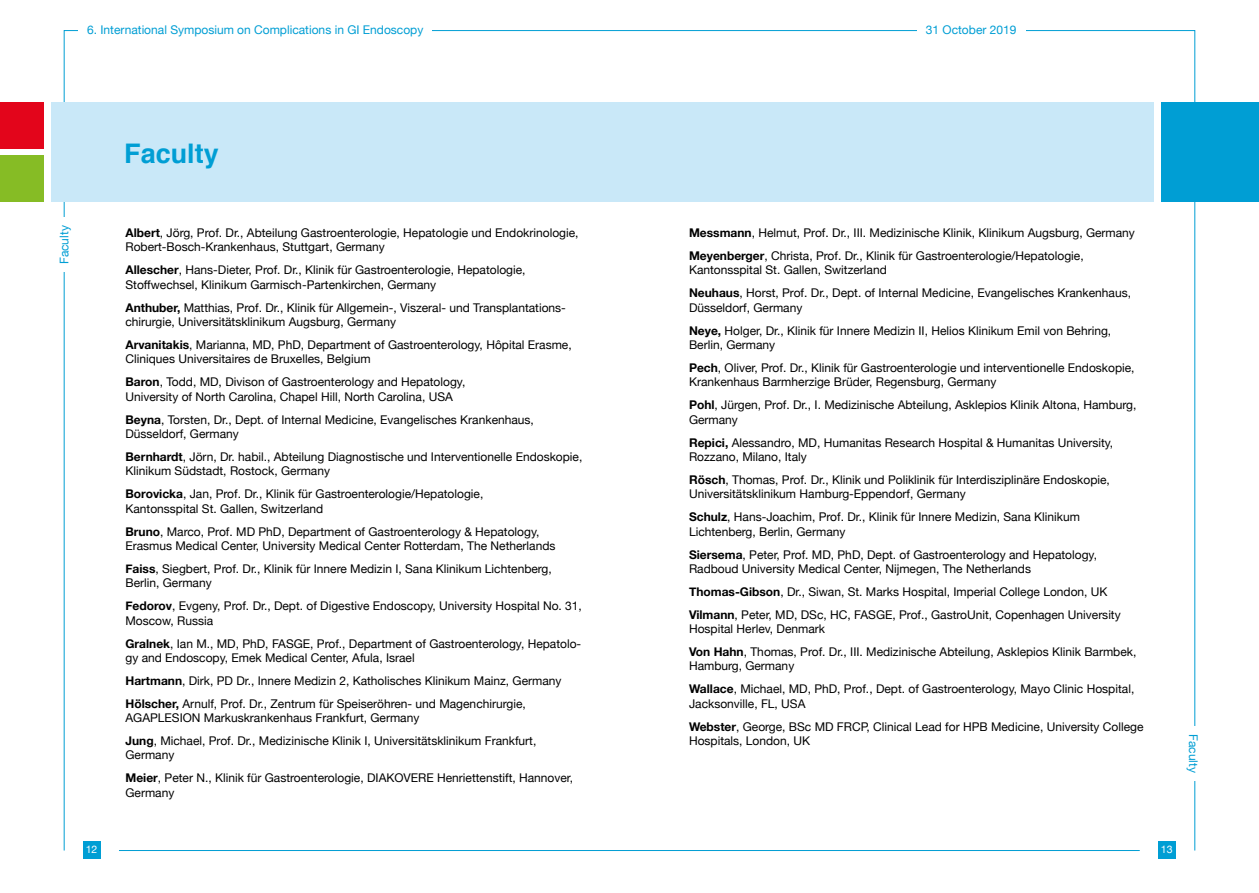
<style>
.page{position:relative;width:1259px;height:893px;background:#fff}
.page>*{position:absolute;margin:0;border:0;box-sizing:border-box;transform-origin:0 0}
.t1{font:700 27px "Helvetica";color:#009ed4}
.t2{font:12px/23px "Helvetica Neue";color:#000}
.t3{font:12px "Helvetica Neue";color:#009ed4}
.t4{font:10.5px "Helvetica Neue";color:#fff}
.s1{font-weight:700}
</style>
<div class="page">
<hr style="left:119px;top:850px;width:1020px;height:1px;background:#009ed4">
<div style="left:51px;top:102px;width:1102px;height:100px;background:#c9e8f8"></div>
<div style="left:0;top:102px;width:44px;height:46px;background:#e3051b"></div>
<div style="left:0;top:155px;width:44px;height:47px;background:#86bc25"></div>
<div style="left:1161px;top:102px;width:98px;height:100px;background:#009ed4"></div>
<div style="left:83px;top:841px;width:17px;height:17px;background:#009ed4"></div>
<div style="left:1158px;top:841px;width:17px;height:17px;background:#009ed4"></div>
<p class="t3" style="left:87px;top:22px;width:338px">6. International Symposium on Complications in GI Endoscopy</p>
<p class="t3" style="left:57px;top:264px;width:40px;rotate:-90deg">Faculty</p>
<p class="t4" style="left:86px;top:843px;width:13px">12</p>
<h1 class="t1" style="left:124px;top:131px;width:96px">Faculty</h1>
<p class="t2" style="left:125px;top:225px;width:455px;line-height:14.4px"><span class="s1">Albert</span>, Jörg, Prof. Dr., Abteilung Gastroenterologie, Hepatologie und Endokrinologie,<br>Robert-Bosch-Krankenhaus, Stuttgart, Germany</p>
<p class="t2" style="left:125px;top:263px;width:402px;line-height:14.4px"><span class="s1">Allescher</span>, Hans-Dieter, Prof. Dr., Klinik für Gastroenterologie, Hepatologie,<br>Stoffwechsel, Klinikum Garmisch-Partenkirchen, Germany</p>
<p class="t2" style="left:125px;top:300px;width:442px;line-height:14.4px"><span class="s1">Anthuber,</span> Matthias, Prof. Dr., Klinik für Allgemein-, Viszeral- und Transplantations&shy;chirurgie, Universitätsklinikum Augsburg, Germany</p>
<p class="t2" style="left:125px;top:337px;width:448px;line-height:14.4px"><span class="s1">Arvanitakis</span>, Marianna, MD, PhD, Department of Gastroenterology, Hôpital Erasme,<br>Cliniques Universitaires de Bruxelles, Belgium</p>
<p class="t2" style="left:125px;top:375px;width:341px;line-height:14.4px"><span class="s1">Baron</span>, Todd, MD, Divison of Gastroenterology and Hepatology,<br>University of North Carolina, Chapel Hill, North Carolina, USA</p>
<p class="t2" style="left:125px;top:412px;width:410px;line-height:14.4px"><span class="s1">Beyna</span>, Torsten, Dr., Dept. of Internal Medicine, Evangelisches Krankenhaus,<br>Düsseldorf, Germany</p>
<p class="t2" style="left:125px;top:449px;width:458px;line-height:14.4px"><span class="s1">Bernhardt</span>, Jörn, Dr. habil., Abteilung Diagnostische und Interventionelle Endoskopie,<br>Klinikum Südstadt, Rostock, Germany</p>
<p class="t2" style="left:125px;top:487px;width:359px;line-height:14.4px"><span class="s1">Borovicka</span>, Jan, Prof. Dr., Klinik für Gastroenterologie/Hepatologie,<br>Kantonsspital St. Gallen, Switzerland</p>
<p class="t2" style="left:125px;top:524px;width:431px;line-height:14.4px"><span class="s1">Bruno</span>, Marco, Prof. MD PhD, Department of Gastroenterology &amp; Hepatology,<br>Erasmus Medical Center, University Medical Center Rotterdam, The Netherlands</p>
<p class="t2" style="left:125px;top:561px;width:428px;line-height:14.4px"><span class="s1">Faiss</span>, Siegbert, Prof. Dr., Klinik für Innere Medizin I, Sana Klinikum Lichtenberg,<br>Berlin, Germany</p>
<p class="t2" style="left:125px;top:599px;width:458px;line-height:14.4px"><span class="s1">Fedorov</span>, Evgeny, Prof. Dr., Dept. of Digestive Endoscopy, University Hospital No. 31,<br>Moscow, Russia</p>
<p class="t2" style="left:125px;top:636px;width:457px;line-height:14.4px"><span class="s1">Gralnek</span>, Ian M., MD, PhD, FASGE, Prof., Department of Gastroenterology, Hepatolo&shy;gy and Endoscopy, Emek Medical Center, Afula, Israel</p>
<p class="t2" style="left:125px;top:669px;width:437px"><span class="s1">Hartmann</span>, Dirk, PD Dr., Innere Medizin 2, Katholisches Klinikum Mainz, Germany<br><span class="s1">Hölscher,</span> Arnulf, Prof. Dr., Zentrum für Speiseröhren- und Magenchirurgie,</p>
<p class="t2" style="left:125px;top:706px;width:412px">AGAPLESION Markuskrankenhaus Frankfurt, Germany<br><span class="s1">Jung</span>, Michael, Prof. Dr., Medizinische Klinik I, Universitätsklinikum Frankfurt,</p>
<p class="t2" style="left:125px;top:743px;width:449px">Germany<br><span class="s1">Meier</span>, Peter N., Klinik für Gastroenterologie, DIAKOVERE Henriettenstift, Hannover,</p>
<p class="t2" style="left:125px;top:781px;width:50px">Germany</p>
<p class="t3" style="left:926px;top:22px;width:92px">31 October 2019</p>
<p class="t2" style="left:689px;top:221px;width:447px"><span class="s1">Messmann</span>, Helmut, Prof. Dr., III. Medizinische Klinik, Klinikum Augsburg, Germany<br><span class="s1">Meyenberger</span>, Christa, Prof. Dr., Klinik für Gastroenterologie/Hepatologie,</p>
<p class="t2" style="left:689px;top:259px;width:443px">Kantonsspital St. Gallen, Switzerland<br><span class="s1">Neuhaus</span>, Horst, Prof. Dr., Dept. of Internal Medicine, Evangelisches Krankenhaus,</p>
<p class="t2" style="left:689px;top:296px;width:424px">Düsseldorf, Germany<br><span class="s1">Neye,</span> Holger, Dr., Klinik für Innere Medizin II, Helios Klinikum Emil von Behring,</p>
<p class="t2" style="left:689px;top:333px;width:447px">Berlin, Germany<br><span class="s1">Pech</span>, Oliver, Prof. Dr., Klinik für Gastroenterologie und interventionelle Endoskopie,</p>
<p class="t2" style="left:689px;top:370px;width:449px">Krankenhaus Barmherzige Brüder, Regensburg, Germany<br><span class="s1">Pohl</span>, Jürgen, Prof. Dr., I. Medizinische Abteilung, Asklepios Klinik Altona, Hamburg,</p>
<p class="t2" style="left:689px;top:408px;width:426px">Germany<br><span class="s1">Repici,</span> Alessandro, MD, Humanitas Research Hospital &amp; Humanitas University,</p>
<p class="t2" style="left:689px;top:445px;width:422px">Rozzano, Milano, Italy<br><span class="s1">Rösch</span>, Thomas, Prof. Dr., Klinik und Poliklinik für Interdisziplinäre Endoskopie,</p>
<p class="t2" style="left:689px;top:482px;width:392px">Universitätsklinikum Hamburg-Eppendorf, Germany<br><span class="s1">Schulz</span>, Hans-Joachim, Prof. Dr., Klinik für Innere Medizin, Sana Klinikum</p>
<p class="t2" style="left:689px;top:520px;width:409px">Lichtenberg, Berlin, Germany<br><span class="s1">Siersema</span>, Peter, Prof. MD, PhD, Dept. of Gastroenterology and Hepatology,</p>
<p class="t2" style="left:689px;top:557px;width:433px">Radboud University Medical Center, Nijmegen, The Netherlands<br><span class="s1">Thomas-Gibson</span>, Dr., Siwan, St. Marks Hospital, Imperial College London, UK<br><span class="s1">Vilmann</span>, Peter, MD, DSc, HC, FASGE, Prof., GastroUnit, Copenhagen University</p>
<p class="t2" style="left:689px;top:617px;width:449px">Hospital Herlev, Denmark<br><span class="s1">Von Hahn</span>, Thomas, Prof. Dr., III. Medizinische Abteilung, Asklepios Klinik Barmbek,</p>
<p class="t2" style="left:689px;top:655px;width:447px">Hamburg, Germany<br><span class="s1">Wallace</span>, Michael, MD, PhD, Prof., Dept. of Gastroenterology, Mayo Clinic Hospital,</p>
<p class="t2" style="left:689px;top:692px;width:456px">Jacksonville, FL, USA<br><span class="s1">Webster</span>, George, BSc MD FRCP, Clinical Lead for HPB Medicine, University College</p>
<p class="t2" style="left:689px;top:729px;width:123px">Hospitals, London, UK</p>
<p class="t3" style="left:1200px;top:734px;width:40px;rotate:90deg">Faculty</p>
<p class="t4" style="left:1160px;top:843px;width:13px">13</p>
</div>
